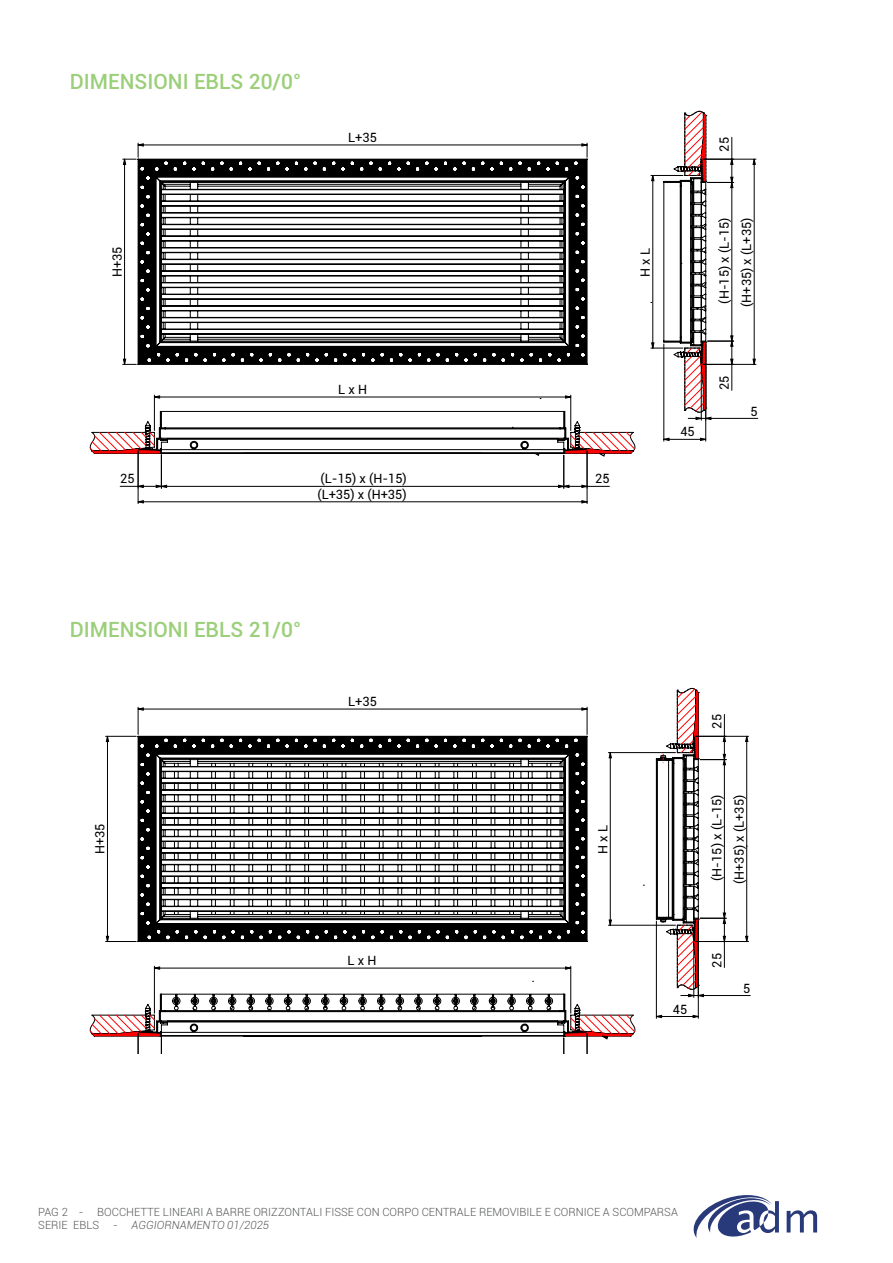
<style>
.page{position:relative;width:893px;height:1263px;background:#fff}
.page>*{position:absolute;margin:0;border:0;box-sizing:border-box;transform-origin:0 0}
.t1{font:500 21px "Roboto";color:#9bcf79}
.t2{font:12.75px "Roboto";color:#000}
.t3{font:300 11.25px/13.5px "Roboto";color:#57585a}
.s1{font-style:italic}
</style>
<div class="page">
<svg style="left:693px;top:1195px;width:86px;height:43px"></svg>
<svg style="left:787px;top:1210px;width:30px;height:22px"></svg>
<hr style="left:138px;top:451px;width:1px;height:53px;background:#000">
<hr style="left:587px;top:451px;width:1px;height:53px;background:#000">
<hr style="left:161px;top:455px;width:1px;height:33px;background:#000">
<hr style="left:563px;top:455px;width:1px;height:33px;background:#000">
<hr style="left:703px;top:159px;width:53px;height:1px;background:#000">
<hr style="left:703px;top:364px;width:53px;height:1px;background:#000">
<hr style="left:706px;top:418px;width:52px;height:1px;background:#000">
<svg style="left:138px;top:500px;width:449px;height:3px"></svg>
<svg style="left:120px;top:485px;width:489px;height:3px"></svg>
<svg style="left:753px;top:160px;width:2px;height:204px"></svg>
<svg style="left:90px;top:111px;width:644px;height:345px"></svg>
<hr style="left:138px;top:1084px;width:449px;height:1px;background:#000">
<hr style="left:161px;top:1069px;width:403px;height:1px;background:#000">
<hr style="left:696px;top:736px;width:53px;height:1px;background:#000">
<hr style="left:696px;top:941px;width:53px;height:1px;background:#000">
<hr style="left:698px;top:995px;width:52px;height:1px;background:#000">
<svg style="left:90px;top:688px;width:658px;height:365px"></svg>
<p class="t1" style="left:70px;top:66px;width:233px">DIMENSIONI EBLS 20/0°</p>
<p class="t2" style="left:108px;top:277px;width:32px;rotate:-90deg">H+35</p>
<p class="t2" style="left:348px;top:129px;width:30px">L+35</p>
<p class="t2" style="left:338px;top:381px;width:30px">L x H</p>
<p class="t2" style="left:120px;top:470px;width:16px">25</p>
<p class="t2" style="left:321px;top:470px;width:88px">(L-15) x (H-15)</p>
<p class="t2" style="left:595px;top:470px;width:16px">25</p>
<p class="t2" style="left:317px;top:485px;width:91px">(L+35) x (H+35)</p>
<p class="t2" style="left:636px;top:277px;width:30px;rotate:-90deg">H x L</p>
<p class="t2" style="left:715px;top:151px;width:16px;rotate:-90deg">25</p>
<p class="t2" style="left:715px;top:304px;width:88px;rotate:-90deg">(H-15) x (L-15)</p>
<p class="t2" style="left:738px;top:307px;width:91px;rotate:-90deg">(H+35) x (L+35)</p>
<p class="t2" style="left:680px;top:423px;width:16px">45</p>
<p class="t2" style="left:715px;top:390px;width:16px;rotate:-90deg">25</p>
<p class="t2" style="left:751px;top:402px;width:9px">5</p>
<p class="t1" style="left:70px;top:615px;width:233px">DIMENSIONI EBLS 21/0°</p>
<p class="t2" style="left:91px;top:854px;width:32px;rotate:-90deg">H+35</p>
<p class="t2" style="left:348px;top:693px;width:30px">L+35</p>
<p class="t2" style="left:348px;top:952px;width:30px">L x H</p>
<p class="t2" style="left:594px;top:854px;width:30px;rotate:-90deg">H x L</p>
<p class="t2" style="left:708px;top:729px;width:16px;rotate:-90deg">25</p>
<p class="t2" style="left:708px;top:881px;width:88px;rotate:-90deg">(H-15) x (L-15)</p>
<p class="t2" style="left:730px;top:884px;width:91px;rotate:-90deg">(H+35) x (L+35)</p>
<p class="t2" style="left:673px;top:1000px;width:16px">45</p>
<p class="t2" style="left:708px;top:967px;width:16px;rotate:-90deg">25</p>
<p class="t2" style="left:743px;top:979px;width:9px">5</p>
<p class="t3" style="left:38px;top:1204px;width:641px">PAG 2 - BOCCHETTE LINEARI A BARRE ORIZZONTALI FISSE CON CORPO CENTRALE REMOVIBILE E CORNICE A SCOMPARSA<br>SERIE EBLS - <span class="s1">AGGIORNAMENTO 01/2025</span></p>
</div>
